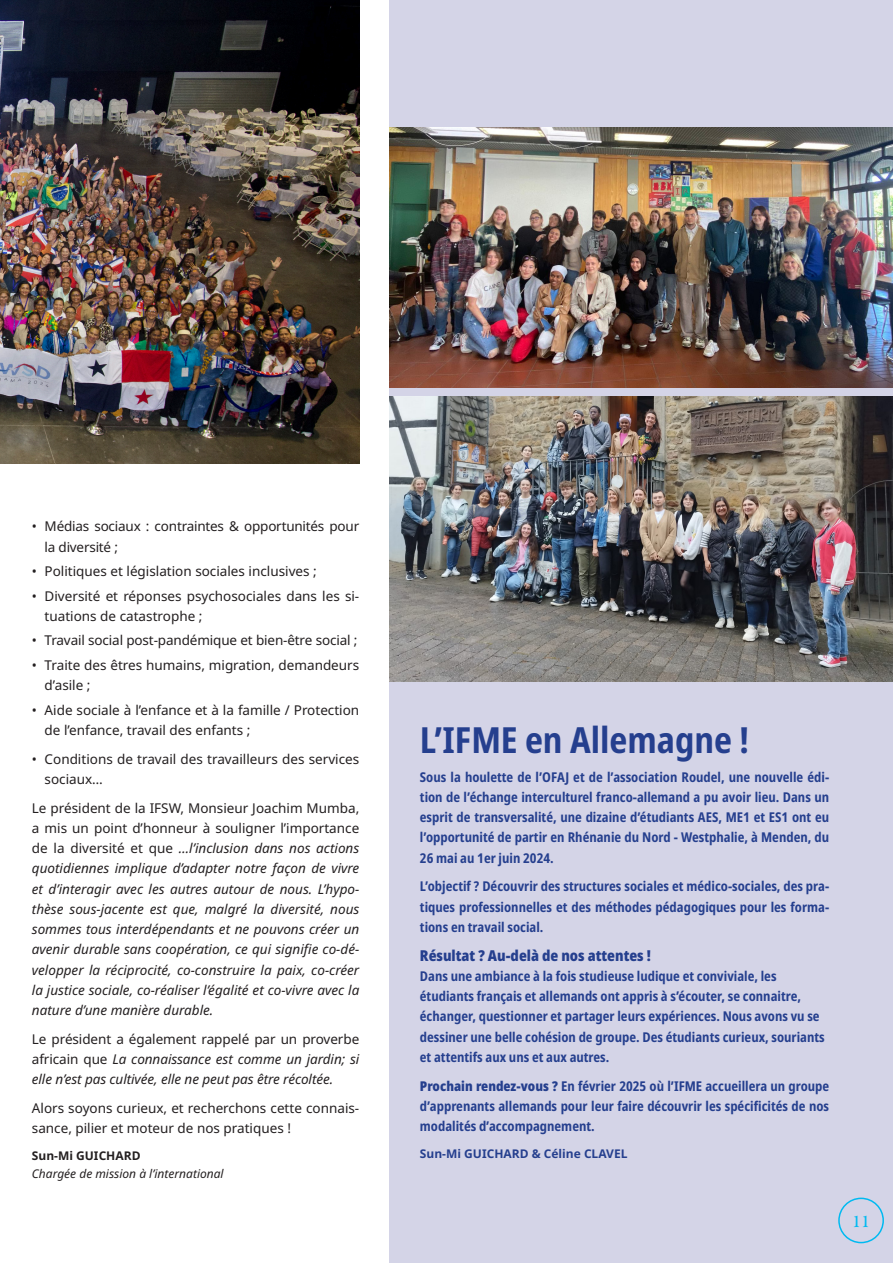
<style>
.page{position:relative;width:893px;height:1263px;background:#fff}
.page>*{position:absolute;margin:0;border:0;box-sizing:border-box;transform-origin:0 0}
.texte_article{font:700 condensed 36px "Noto Sans";color:#253f8e}
.t1{font:500 18px "Garamond Premr Pro";color:#00baf1}
.texte_article-2{font:900 condensed 15px "Noto Sans";color:#253f8e}
.texte_article-3{font:700 condensed 13.5px/20.2px "Noto Sans";color:#253f8e;text-align:justify}
.texte_article-4{font:italic 13.5px/20.2px "Noto Sans";letter-spacing:-.005em;color:#231f20;text-align:justify}
.texte_article-5{font:13.5px/20.2px "Noto Sans";color:#231f20}
.sitgnature_statut{font:italic 12px "Noto Sans";color:#231f20}
.signature{font:700 12px "Noto Sans";color:#253f8e}
.signature-2{font:700 12px "Noto Sans";color:#231f20}
.s1{font-style:normal}
.s2{font-weight:900}
</style>
<div class="page">
<div style="left:390px;top:0;width:503px;height:1263px;background:#d4d4e7"></div>
<div style="left:838px;top:1197px;width:46px;height:46px;border:2px solid #00baf1;border-radius:50%"></div>
<img style="left:0;top:0;width:359px;height:463px">
<img style="left:390px;top:128px;width:503px;height:260px">
<img style="left:390px;top:396px;width:503px;height:285px">
<p class="texte_article-5" style="left:45px;top:517px;width:316px;text-indent:-13px">• Médias sociaux : contraintes &amp; opportunités pour la diversité ;</p>
<p class="texte_article-5" style="left:32px;top:561px;width:286px">• Politiques et législation sociales inclusives ;</p>
<p class="texte_article-5" style="left:45px;top:586px;width:316px;text-indent:-13px">• Diversité et réponses psychosociales dans les si&shy;tuations de catastrophe ;</p>
<p class="texte_article-5" style="left:32px;top:631px;width:327px">• Travail social post-pandémique et bien-être social ;</p>
<p class="texte_article-5" style="left:45px;top:655px;width:316px;text-indent:-13px">• Traite des êtres humains, migration, demandeurs d’asile ;</p>
<p class="texte_article-5" style="left:45px;top:700px;width:316px;text-indent:-13px">• Aide sociale à l’enfance et à la famille / Protection de l’enfance, travail des enfants ;</p>
<p class="texte_article-5" style="left:45px;top:749px;width:316px;text-indent:-13px">• Conditions de travail des travailleurs des services sociaux…</p>
<p class="texte_article-4" style="left:32px;top:798px;width:329px"><span class="s1">Le président de la IFSW, Monsieur Joachim Mumba, a mis un point d’honneur à souligner l’importance de la diversité et que</span> …l’inclusion dans nos actions quotidiennes implique d’adapter notre façon de vivre et d’interagir avec les autres autour de nous. L’hypo&shy;thèse sous-jacente est que, malgré la diversité, nous sommes tous interdépendants et ne pouvons créer un avenir durable sans coopération, ce qui signifie co-dé&shy;velopper la réciprocité, co-construire la paix, co-créer la justice sociale, co-réaliser l’égalité et co-vivre avec la nature d’une manière durable.</p>
<p class="texte_article-4" style="left:32px;top:1029px;width:329px"><span class="s1">Le président a également rappelé par un proverbe africain que</span> La connaissance est comme un jardin; si elle n’est pas cultivée, elle ne peut pas être récoltée.</p>
<p class="texte_article-5" style="left:32px;top:1098px;width:329px">Alors soyons curieux, et recherchons cette connais&shy;sance, pilier et moteur de nos pratiques !</p>
<p class="signature-2" style="left:32px;top:1147px;width:110px">Sun-Mi GUICHARD</p>
<p class="sitgnature_statut" style="left:32px;top:1165px;width:193px">Chargée de mission à l’international</p>
<p class="texte_article" style="left:420px;top:714px;width:331px">L’IFME en Allemagne !</p>
<p class="texte_article-3" style="left:420px;top:767px;width:411px">Sous la houlette de l’OFAJ et de l’association Roudel, une nouvelle édi&shy;tion de l’échange interculturel franco-allemand a pu avoir lieu. Dans un esprit de transversalité, une dizaine d’étudiants AES, ME1 et ES1 ont eu l’opportunité de partir en Rhénanie du Nord - Westphalie, à Menden, du 26 mai au 1er juin 2024.</p>
<p class="texte_article-3" style="left:420px;top:877px;width:411px">L’objectif ? Découvrir des structures sociales et médico-sociales, des pra&shy;tiques professionnelles et des méthodes pédagogiques pour les forma&shy;tions en travail social.</p>
<p class="texte_article-2" style="left:420px;top:944px;width:233px">Résultat ? Au-delà de nos attentes !</p>
<p class="texte_article-3" style="left:420px;top:966px;width:406px;text-align:left">Dans une ambiance à la fois studieuse ludique et conviviale, les étudiants français et allemands ont appris à s’écouter, se connaitre, échanger, questionner et partager leurs expériences. Nous avons vu se dessiner une belle cohésion de groupe. Des étudiants curieux, souriants et attentifs aux uns et aux autres.</p>
<p class="texte_article-3" style="left:420px;top:1076px;width:411px"><span class="s2">Prochain rendez-vous ?</span> En février 2025 où l’IFME accueillera un groupe d’apprenants allemands pour leur faire découvrir les spécificités de nos modalités d’accompagnement.</p>
<p class="signature" style="left:420px;top:1145px;width:209px">Sun-Mi GUICHARD &amp; Céline CLAVEL</p>
<p class="t1" style="left:840px;top:1210px;width:31px">1111</p>
</div>
